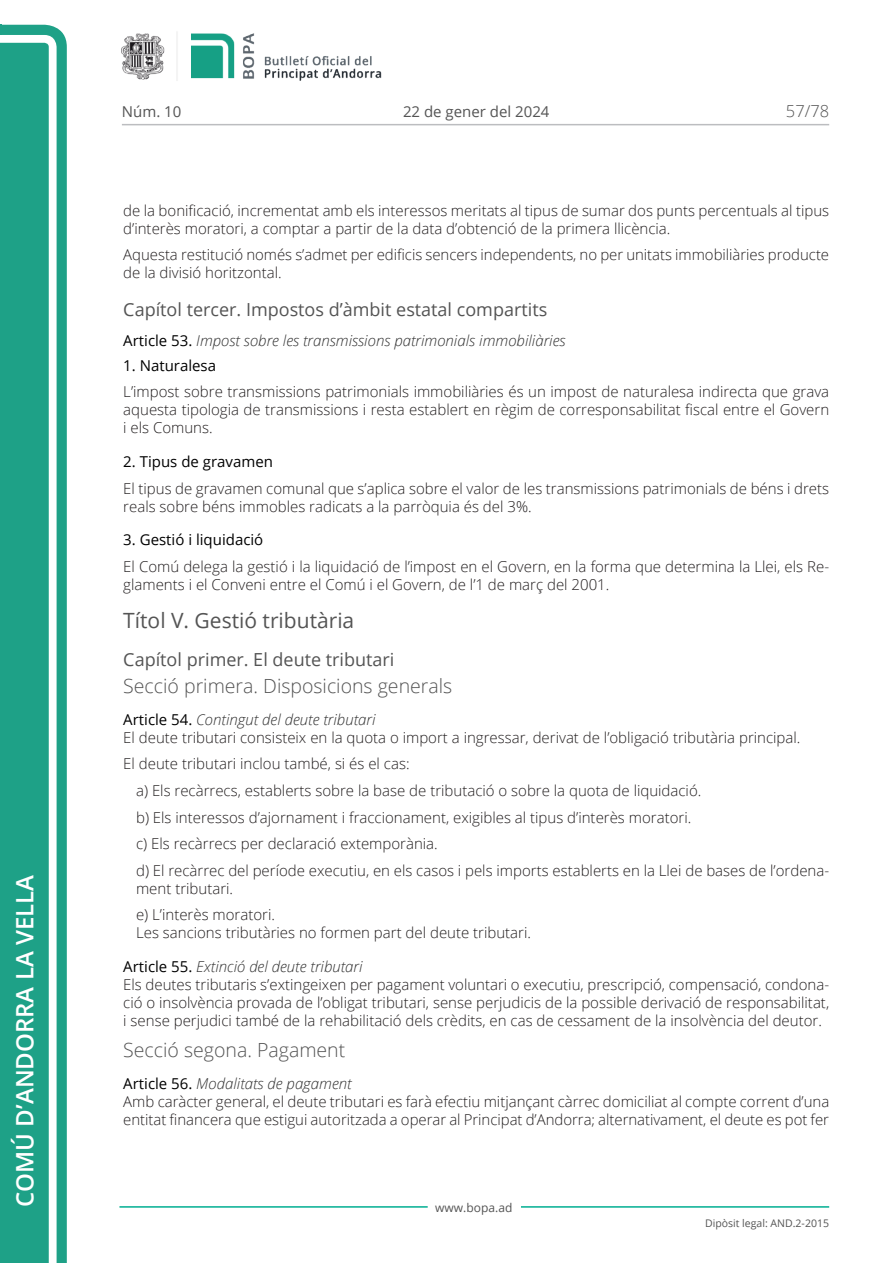
<style>
.page{position:relative;width:893px;height:1263px;background:#fff}
.page>*{position:absolute;margin:0;border:0;box-sizing:border-box;transform-origin:0 0}
.t1{font:600 24px "Open Sans";color:#fff}
.Titol_4{font:21px "Open Sans";color:#545454}
.Titol_5{font:300 19.5px "Open Sans";color:#545454}
.Titol_6{font:18px "Open Sans";color:#545454}
.t2{font:300 16.5px "Open Sans";color:#545454}
.Body_text{font:300 15px/18px "Open Sans";color:#231f20}
.Body_text_i{font:300 15px/18px "Open Sans";color:#231f20}
.Titol_7{font:italic 300 15px "Open Sans";color:#303030}
.Titol_7_plus{font:15px "Open Sans";color:#000}
.t3{font:15px "Open Sans";color:#545454}
.Body_text_NOS{font:300 15px "Open Sans";color:#231f20}
.t4{font:12px "Open Sans";color:#545454}
.t5{font:10.5px "Open Sans";color:#545454}
.s1{font-weight:400;font-style:normal;color:#000}
</style>
<div class="page">
<svg style="left:0;top:25px;width:67px;height:1238px;fill:#1ea187"></svg>
<div style="left:0;top:43px;width:49px;height:1220px;background:#1ea187"></div>
<img style="left:122px;top:32px;width:260px;height:49px">
<hr style="left:119px;top:1206px;width:309px;height:2px;background:#00ae91">
<hr style="left:521px;top:1206px;width:308px;height:2px;background:#00ae91">
<hr style="left:122px;top:124px;width:707px;height:1px;background:#bcbdc0">
<h1 class="t1" style="left:8px;top:1207px;width:331px;rotate:-90deg">Comú d’Andorra la Vella</h1>
<p class="t3" style="left:122px;top:102px;width:61px">Núm. 10</p>
<p class="t3" style="left:403px;top:102px;width:148px">22 de gener del 2024</p>
<p class="t2" style="left:786px;top:100px;width:45px">57/78</p>
<p class="Body_text" style="left:123px;top:201px;width:707px">de la bonificació, incrementat amb els interessos meritats al tipus de sumar dos punts percentuals al tipus d’interès moratori, a comptar a partir de la data d’obtenció de la primera llicència.</p>
<p class="Body_text" style="left:123px;top:245px;width:707px">Aquesta restitució només s’admet per edificis sencers independents, no per unitats immobiliàries producte de la divisió horitzontal.</p>
<p class="Titol_6" style="left:123px;top:297px;width:425px">Capítol tercer. Impostos d’àmbit estatal compartits</p>
<p class="Titol_7" style="left:123px;top:330px;width:444px"><span class="s1">Article 53.</span> Impost sobre les transmissions patrimonials immobiliàries</p>
<p class="Titol_7_plus" style="left:123px;top:355px;width:94px">1. Naturalesa</p>
<p class="Body_text" style="left:123px;top:383px;width:707px;text-align:justify">L’impost sobre transmissions patrimonials immobiliàries és un impost de naturalesa indirecta que grava aquesta tipologia de transmissions i resta establert en règim de corresponsabilitat fiscal entre el Govern i els Comuns.</p>
<p class="Titol_7_plus" style="left:123px;top:451px;width:151px">2. Tipus de gravamen</p>
<p class="Body_text" style="left:123px;top:479px;width:707px">El tipus de gravamen comunal que s’aplica sobre el valor de les transmissions patrimonials de béns i drets reals sobre béns immobles radicats a la parròquia és del 3%.</p>
<p class="Titol_7_plus" style="left:123px;top:530px;width:142px">3. Gestió i liquidació</p>
<p class="Body_text" style="left:123px;top:557px;width:707px">El Comú delega la gestió i la liquidació de l’impost en el Govern, en la forma que determina la Llei, els Re&shy;glaments i el Conveni entre el Comú i el Govern, de l’1 de març del 2001.</p>
<p class="Titol_4" style="left:123px;top:606px;width:232px">Títol V. Gestió tributària</p>
<p class="Titol_6" style="left:123px;top:647px;width:273px">Capítol primer. El deute tributari</p>
<p class="Titol_5" style="left:123px;top:672px;width:330px">Secció primera. Disposicions generals</p>
<p class="Titol_7" style="left:123px;top:709px;width:254px"><span class="s1">Article 54.</span> Contingut del deute tributari</p>
<p class="Body_text" style="left:123px;top:728px;width:679px">El deute tributari consisteix en la quota o import a ingressar, derivat de l’obligació tributària principal.</p>
<p class="Body_text" style="left:123px;top:755px;width:288px">El deute tributari inclou també, si és el cas:</p>
<p class="Body_text_i" style="left:136px;top:781px;width:567px">a) Els recàrrecs, establerts sobre la base de tributació o sobre la quota de liquidació.</p>
<p class="Body_text_i" style="left:136px;top:808px;width:557px">b) Els interessos d’ajornament i fraccionament, exigibles al tipus d’interès moratori.</p>
<p class="Body_text_i" style="left:136px;top:834px;width:303px">c) Els recàrrecs per declaració extemporània.</p>
<p class="Body_text_i" style="left:136px;top:861px;width:695px">d) El recàrrec del període executiu, en els casos i pels imports establerts en la Llei de bases de l’ordena&shy;ment tributari.</p>
<p class="Body_text_NOS" style="left:136px;top:904px;width:140px">e) L’interès moratori.</p>
<p class="Body_text_i" style="left:136px;top:923px;width:396px">Les sancions tributàries no formen part del deute tributari.</p>
<p class="Titol_7" style="left:123px;top:956px;width:241px"><span class="s1">Article 55.</span> Extinció del deute tributari</p>
<p class="Body_text" style="left:123px;top:975px;width:707px;text-align:justify">Els deutes tributaris s’extingeixen per pagament voluntari o executiu, prescripció, compensació, condona&shy;ció o insolvència provada de l’obligat tributari, sense perjudicis de la possible derivació de responsabilitat, i sense perjudici també de la rehabilitació dels crèdits, en cas de cessament de la insolvència del deutor.</p>
<p class="Titol_5" style="left:123px;top:1036px;width:223px">Secció segona. Pagament</p>
<p class="Titol_7" style="left:123px;top:1073px;width:230px"><span class="s1">Article 56.</span> Modalitats de pagament</p>
<p class="Body_text" style="left:123px;top:1092px;width:708px">Amb caràcter general, el deute tributari es farà efectiu mitjançant càrrec domiciliat al compte corrent d’una entitat financera que estigui autoritzada a operar al Principat d’Andorra; alternativament, el deute es pot fer</p>
<p class="t4" style="left:435px;top:1199px;width:79px">www.bopa.ad</p>
<p class="t5" style="left:705px;top:1216px;width:125px">Dipòsit legal: AND.2-2015</p>
</div>
